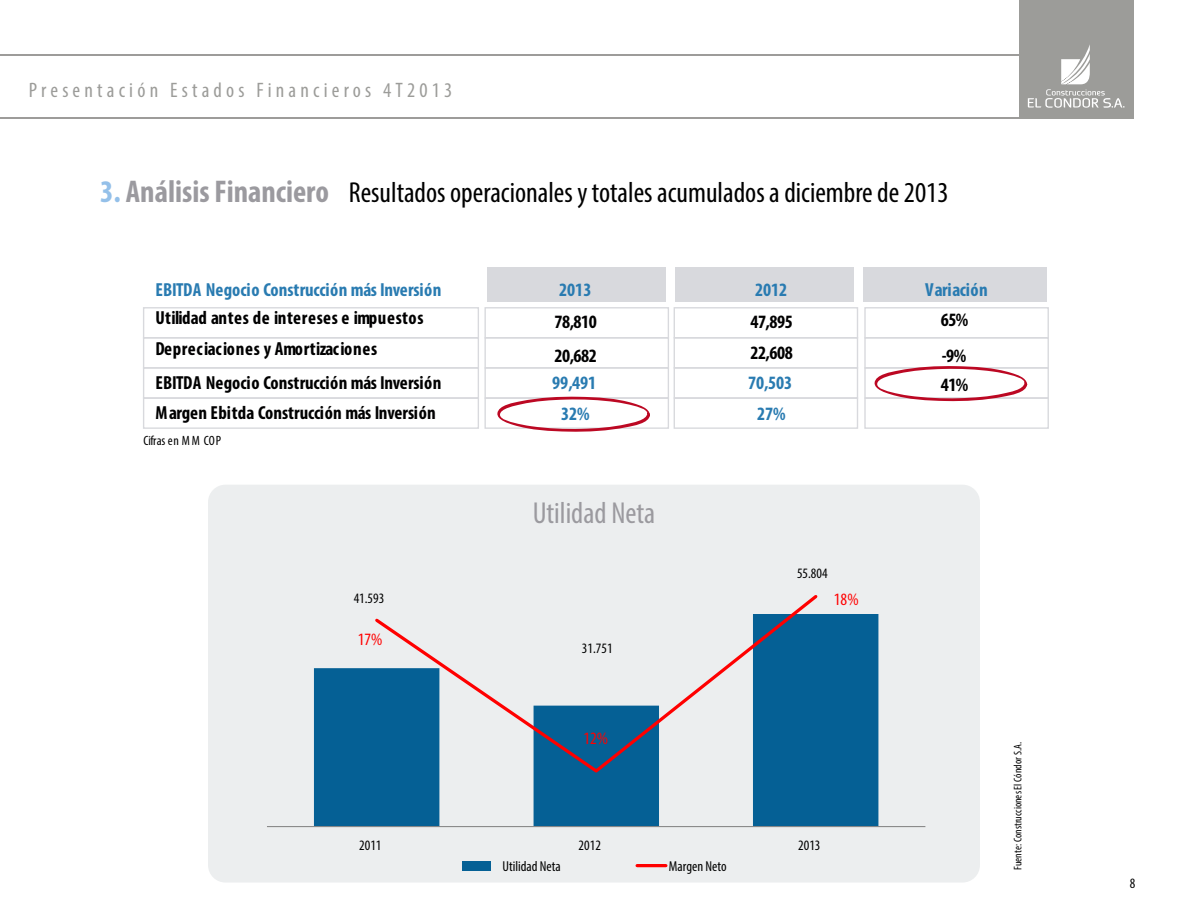
<style>
.page{position:relative;width:1188px;height:918px;background:#fff}
.page>*{position:absolute;margin:0;border:0;box-sizing:border-box;transform-origin:0 0}
.t1{font:condensed 30.45px "Myriad Pro";color:#9b9a9f}
.t2{font:condensed 28.95px "Myriad Pro";color:#000}
.t3{font:condensed 21px "Myriad Pro";letter-spacing:.2em;color:#9c9c99}
.t4{font:700 condensed 18.9px/32.4px "Myriad Pro";letter-spacing:.015em;color:#010001}
.t5{font:700 condensed 18.9px "Myriad Pro";color:#297bb1}
.t6{font:700 condensed 18.9px "Myriad Pro";letter-spacing:-.005em;color:#010001}
.t7{font:condensed 17.4px "Myriad Pro";color:#f00}
.t8{font:condensed 14.4px "Myriad Pro";letter-spacing:.005em;color:#000}
.t9{font:condensed 13.5px "Myriad Pro";letter-spacing:-.015em;color:#010001}
.t10{font:condensed 11.1px "Myriad Pro";color:#010001}
.s1{font-weight:700;font-size:31.5px;color:#94c0e9}
.s2{font-weight:700;font-size:31.5px;color:#9b9a9f}
</style>
<div class="page">
<div style="left:487px;top:267px;width:179px;height:35px;background:#d8d9dd"></div>
<div style="left:675px;top:267px;width:178px;height:35px;background:#d8d9dd"></div>
<div style="left:864px;top:267px;width:183px;height:35px;background:#d8d9dd"></div>
<div style="left:143px;top:307px;width:336px;height:31px;border:1px solid #d8d9dd"></div>
<div style="left:484px;top:307px;width:185px;height:31px;border:1px solid #d8d9dd"></div>
<div style="left:674px;top:307px;width:184px;height:31px;border:1px solid #d8d9dd"></div>
<div style="left:864px;top:307px;width:185px;height:31px;border:1px solid #d8d9dd"></div>
<div style="left:143px;top:337px;width:336px;height:32px;border:1px solid #d8d9dd"></div>
<div style="left:484px;top:337px;width:185px;height:32px;border:1px solid #d8d9dd"></div>
<div style="left:674px;top:337px;width:184px;height:32px;border:1px solid #d8d9dd"></div>
<div style="left:864px;top:337px;width:185px;height:32px;border:1px solid #d8d9dd"></div>
<div style="left:143px;top:367px;width:336px;height:32px;border:1px solid #d8d9dd"></div>
<div style="left:484px;top:367px;width:185px;height:32px;border:1px solid #d8d9dd"></div>
<div style="left:674px;top:367px;width:184px;height:32px;border:1px solid #d8d9dd"></div>
<div style="left:864px;top:367px;width:185px;height:32px;border:1px solid #d8d9dd"></div>
<div style="left:143px;top:398px;width:336px;height:31px;border:1px solid #d8d9dd"></div>
<div style="left:484px;top:398px;width:185px;height:31px;border:1px solid #d8d9dd"></div>
<div style="left:674px;top:398px;width:184px;height:31px;border:1px solid #d8d9dd"></div>
<div style="left:864px;top:398px;width:185px;height:31px;border:1px solid #d8d9dd"></div>
<svg style="left:497px;top:396px;width:153px;height:36px"></svg>
<svg style="left:874px;top:366px;width:153px;height:35px"></svg>
<hr style="left:0;top:54px;width:1023px;height:2px;background:#9d9c9a">
<hr style="left:0;top:117px;width:1023px;height:2px;background:#9d9c9a">
<div style="left:1019px;top:0;width:114px;height:119px;background:#9c9c99"></div>
<svg style="left:1028px;top:45px;width:96px;height:63px"></svg>
<div style="left:208px;top:485px;width:772px;height:398px;background:#eceeef;border-radius:17px"></div>
<div style="left:462px;top:861px;width:29px;height:9px;background:#056095"></div>
<hr style="left:637px;top:864px;width:29px;height:3px;background:#f00">
<svg style="left:314px;top:614px;width:564px;height:212px;fill:#056095"></svg>
<hr style="left:267px;top:826px;width:658px;height:1px;background:#878787">
<svg style="left:372px;top:595px;width:448px;height:180px"></svg>
<p class="t3" style="left:29px;top:77px;width:425px">Presentación Estados Financieros 4T2013</p>
<h2 class="t2" style="left:100px;top:175px;width:850px"><span class="s1">3.</span> <span class="s2">Análisis Financiero</span> Resultados operacionales y totales acumulados a diciembre de 2013</h2>
<p class="t5" style="left:155px;top:277px;width:288px">EBITDA Negocio Construcción más Inversión</p>
<p class="t4" style="left:155px;top:301px;width:288px">Utilidad antes de intereses e impuestos<br>Depreciaciones y Amortizaciones<br>EBITDA Negocio Construcción más Inversión</p>
<p class="t6" style="left:155px;top:400px;width:282px">Margen Ebitda Construcción más Inversión</p>
<p class="t9" style="left:144px;top:432px;width:79px">Cifras en MM COP</p>
<p class="t8" style="left:354px;top:589px;width:32px">41.593</p>
<p class="t7" style="left:358px;top:628px;width:26px">17%</p>
<p class="t5" style="left:559px;top:277px;width:34px">2013</p>
<p class="t5" style="left:755px;top:277px;width:34px">2012</p>
<p class="t5" style="left:925px;top:277px;width:64px">Variación</p>
<p class="t6" style="left:554px;top:310px;width:44px">78,810</p>
<p class="t6" style="left:750px;top:310px;width:44px">47,895</p>
<p class="t6" style="left:941px;top:308px;width:29px">65%</p>
<p class="t6" style="left:555px;top:344px;width:44px">20,682</p>
<p class="t6" style="left:750px;top:341px;width:44px">22,608</p>
<p class="t6" style="left:942px;top:344px;width:26px">-9%</p>
<p class="t5" style="left:552px;top:370px;width:46px">99,491</p>
<p class="t5" style="left:748px;top:370px;width:46px">70,503</p>
<p class="t6" style="left:941px;top:373px;width:29px">41%</p>
<p class="t5" style="left:561px;top:402px;width:30px">32%</p>
<p class="t5" style="left:757px;top:402px;width:30px">27%</p>
<h1 class="t1" style="left:533px;top:494px;width:124px">Utilidad Neta</h1>
<p class="t8" style="left:582px;top:639px;width:32px">31.751</p>
<p class="t8" style="left:797px;top:564px;width:32px">55.804</p>
<p class="t7" style="left:834px;top:588px;width:26px">18%</p>
<p class="t7" style="left:583px;top:728px;width:26px">12%</p>
<p class="t8" style="left:359px;top:836px;width:24px">2011</p>
<p class="t8" style="left:579px;top:836px;width:24px">2012</p>
<p class="t8" style="left:798px;top:836px;width:24px">2013</p>
<p class="t8" style="left:503px;top:858px;width:60px">Utilidad Neta</p>
<p class="t8" style="left:669px;top:858px;width:59px">Margen Neto</p>
<p class="t10" style="left:1011px;top:870px;width:129px;rotate:-90deg">Fuente: Construcciones El Cóndor S.A.</p>
<p class="t8" style="left:1130px;top:874px;width:7px">8</p>
</div>
